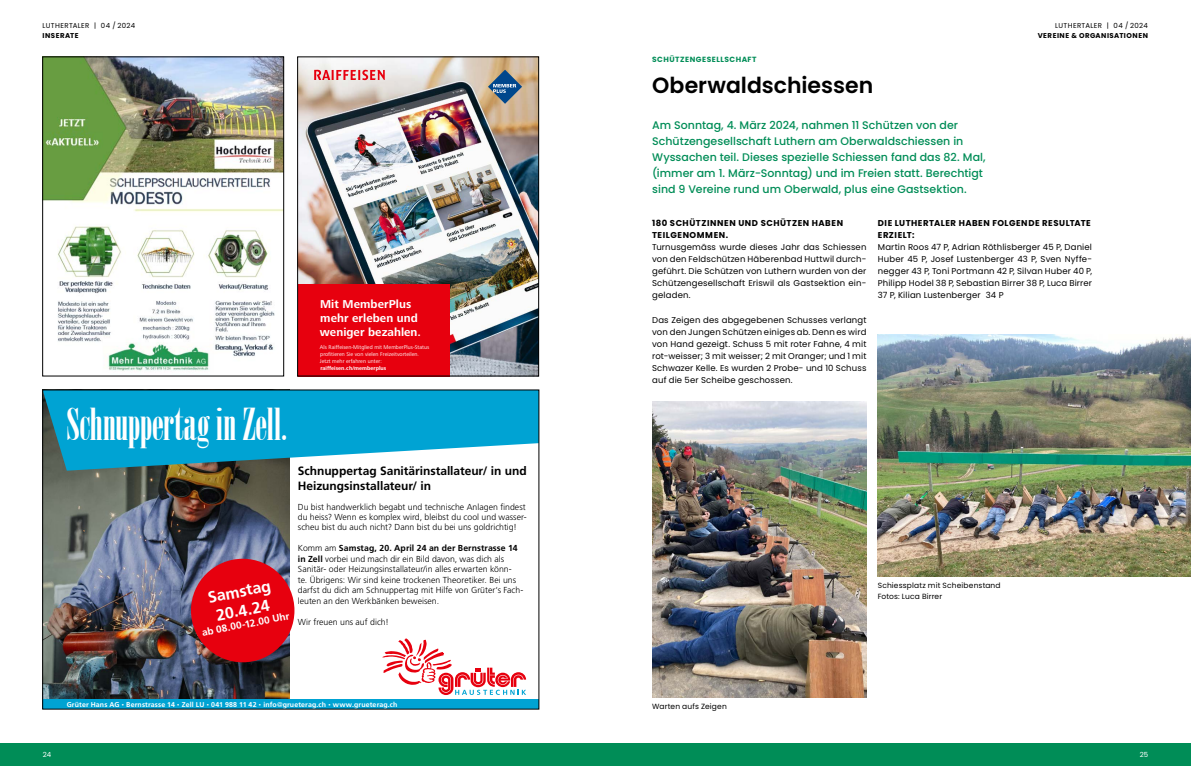
<style>
.page{position:relative;width:1191px;height:766px;background:#fff}
.page>*{position:absolute;margin:0;border:0;box-sizing:border-box;transform-origin:0 0}
.t1{font:44px "Onyx";letter-spacing:-.005em;color:#fff}
.t2{font:600 22px "Poppins";color:#000}
.t3{font:700 16px/19.2px "Frutiger LT Com";color:#fff;text-align:center}
.t4{font:700 12px/14.4px "Frutiger LT Com";letter-spacing:-.005em;color:#000}
.t5{font:700 11.8px/14.2px "Frutiger Next LTW1 G";letter-spacing:.005em;color:#fff}
.t6{font:500 11px/16px "Poppins";color:#008d57}
.t7{font:700 10px "Frutiger LT Com";color:#fff}
.t8{font:300 8.7px/10.4px "Frutiger LT Com";letter-spacing:.005em;color:#000;text-align:justify}
.t9{font:8.5px/12.1px "Poppins";letter-spacing:.015em;color:#000;text-align:justify}
.t10{font:700 8.5px/12.1px "Poppins";letter-spacing:.065em;color:#000}
.t11{font:7.5px/11px "Poppins";letter-spacing:.02em;color:#000}
.t12{font:700 7.5px "Poppins";letter-spacing:.06em;color:#008d57}
.t13{font:700 7px "Frutiger LT Com";letter-spacing:.02em;color:#fff}
.t14{font:7px "Poppins";letter-spacing:.055em;color:#000}
.t15{font:700 7px "Poppins";letter-spacing:.075em;color:#000}
.t16{font:7px "Poppins";color:#fff}
.t17{font:5.6px/7.1px "Frutiger Next LTW1 G";letter-spacing:.005em;color:#fff}
.t18{font:700 5.6px "Frutiger Next LTW1 G";letter-spacing:.005em;color:#fff}
.s1{font-weight:700}
.s2{font-family:"Segoe UI";font-weight:400}
.s3{font-weight:400;font-stretch:condensed}
</style>
<div class="page">
<div style="left:0;top:743px;width:1191px;height:22px;background:#008d57"></div>
<img style="left:877px;top:334px;width:314px;height:242px">
<img style="left:652px;top:401px;width:214px;height:296px">
<img style="left:45px;top:470px;width:245px;height:229px">
<div style="left:43px;top:699px;width:496px;height:10px;background:#00a3d3"></div>
<div style="left:191px;top:558px;width:103px;height:104px;background:#e7000e;border-radius:50%"></div>
<svg style="left:45px;top:392px;width:492px;height:78px;background:#24aad0"></svg>
<svg style="left:382px;top:638px;width:144px;height:56px"></svg>
<img style="left:45px;top:59px;width:237px;height:312px">
<img style="left:299px;top:59px;width:238px;height:315px">
<div style="left:298px;top:284px;width:151px;height:92px;background:#e7000e"></div>
<svg style="left:488px;top:70px;width:34px;height:34px"></svg>
<svg style="left:314px;top:70px;width:71px;height:10px"></svg>
<svg style="left:298px;top:393px;width:5px;height:7px"></svg>
<svg style="left:537px;top:393px;width:3px;height:7px"></svg>
<div style="left:297px;top:57px;width:242px;height:319px;border:1px solid #000"></div>
<p class="t14" style="left:43px;top:22px;width:94px">LUTHERTALER | 04 / 2024</p>
<p class="t15" style="left:43px;top:31px;width:38px">INSERATE</p>
<h3 class="t5" style="left:320px;top:297px;width:103px">Mit MemberPlus mehr erleben und weniger bezahlen.</h3>
<p class="t17" style="left:320px;top:344px;width:111px">Als Raiffeisen-Mitglied mit MemberPlus-Status profitieren Sie von vielen Freizeitvorteilen.<br>Jetzt mehr erfahren unter:</p>
<p class="t18" style="left:320px;top:365px;width:68px">raiffeisen.ch/memberplus</p>
<h1 class="t1" style="left:67px;top:399px;width:222px">Schnuppertag in Zell.</h1>
<h3 class="t3" style="left:206px;top:588px;width:65px;rotate:-11deg">Samstag<br>20.4.24</h3>
<p class="t7" style="left:201px;top:626px;width:90px;rotate:-11deg">ab 08.00-12.00 Uhr</p>
<h3 class="t4" style="left:298px;top:463px;width:230px">Schnuppertag Sanitärinstallateur/ in und<br>Heizungsinstallateur/ in</h3>
<p class="t8" style="left:298px;top:501px;width:230px">Du bist handwerklich begabt und technische Anlagen findest du heiss? Wenn es komplex wird, bleibst du cool und wasser&shy;scheu bist du auch nicht? Dann bist du bei uns goldrichtig!</p>
<p class="t8" style="left:298px;top:543px;width:227px;text-align:left">Komm am <span class="s1">Samstag, 20. April 24 an der Bernstrasse 14 in Zell</span> vorbei und mach dir ein Bild davon, was dich als Sanitär- oder Heizungsinstallateur/in alles erwarten könn&shy;te. Übrigens: Wir sind keine trockenen Theoretiker. Bei uns darfst du dich am Schnuppertag mit Hilfe von Grüter‘s Fach&shy;leuten an den Werkbänken beweisen.</p>
<p class="t8" style="left:298px;top:616px;width:92px">Wir freuen uns auf dich!</p>
<p class="t13" style="left:67px;top:700px;width:332px">Grüter Hans AG <span class="s2">٠</span> Bernstrasse 14 <span class="s2">٠</span> Zell LU <span class="s2">٠</span> 041 988 11 42 <span class="s2">٠</span> info<span class="s3">@</span>grueterag.ch <span class="s2">٠</span> www.grueterag.ch</p>
<p class="t14" style="left:1055px;top:22px;width:94px">LUTHERTALER | 04 / 2024</p>
<p class="t15" style="left:1037px;top:31px;width:112px">VEREINE &amp; ORGANISATIONEN</p>
<p class="t12" style="left:652px;top:55px;width:106px">SCHÜTZENGESELLSCHAFT</p>
<h2 class="t2" style="left:652px;top:72px;width:222px">Oberwaldschiessen</h2>
<p class="t6" style="left:652px;top:117px;width:335px">Am Sonntag, 4. März 2024, nahmen 11 Schützen von der Schützengesellschaft Luthern am Oberwaldschiessen in Wyssachen teil. Dieses spezielle Schiessen fand das 82. Mal, (immer am 1. März-Sonntag) und im Freien statt. Berechtigt sind 9 Vereine rund um Oberwald, plus eine Gastsektion.</p>
<p class="t10" style="left:652px;top:217px;width:192px">180 SCHÜTZINNEN UND SCHÜTZEN HABEN<br>TEILGENOMMEN.</p>
<p class="t9" style="left:652px;top:241px;width:216px">Turnusgemäss wurde dieses Jahr das Schiessen von den Feldschützen Häberenbad Huttwil durch&shy;geführt. Die Schützen von Luthern wurden von der Schützengesellschaft Eriswil als Gastsektion ein&shy;geladen.</p>
<p class="t9" style="left:652px;top:313px;width:216px">Das Zeigen des abgegebenen Schusses verlangt von den Jungen Schützen einiges ab. Denn es wird von Hand gezeigt. Schuss 5 mit roter Fahne, 4 mit rot-weisser; 3 mit weisser; 2 mit Oranger; und 1 mit Schwazer Kelle. Es wurden 2 Probe- und 10 Schuss auf die 5er Scheibe geschossen.</p>
<p class="t10" style="left:877px;top:217px;width:214px">DIE LUTHERTALER HABEN FOLGENDE RESULTATE<br>ERZIELT:</p>
<p class="t9" style="left:877px;top:241px;width:216px">Martin Roos 47 P, Adrian Röthlisberger 45 P, Daniel Huber 45 P, Josef Lustenberger 43 P, Sven Nyffe&shy;negger 43 P, Toni Portmann 42 P, Silvan Huber 40 P, Philipp Hodel 38 P, Sebastian Birrer 38 P, Luca Birrer 37 P, Kilian Lustenberger 34 P</p>
<p class="t11" style="left:652px;top:701px;width:76px">Warten aufs Zeigen</p>
<p class="t11" style="left:877px;top:580px;width:124px">Schiessplatz mit Scheibenstand<br>Fotos: Luca Birrer</p>
<p class="t16" style="left:43px;top:750px;width:10px">24</p>
<p class="t16" style="left:1139px;top:750px;width:10px">25</p>
</div>
